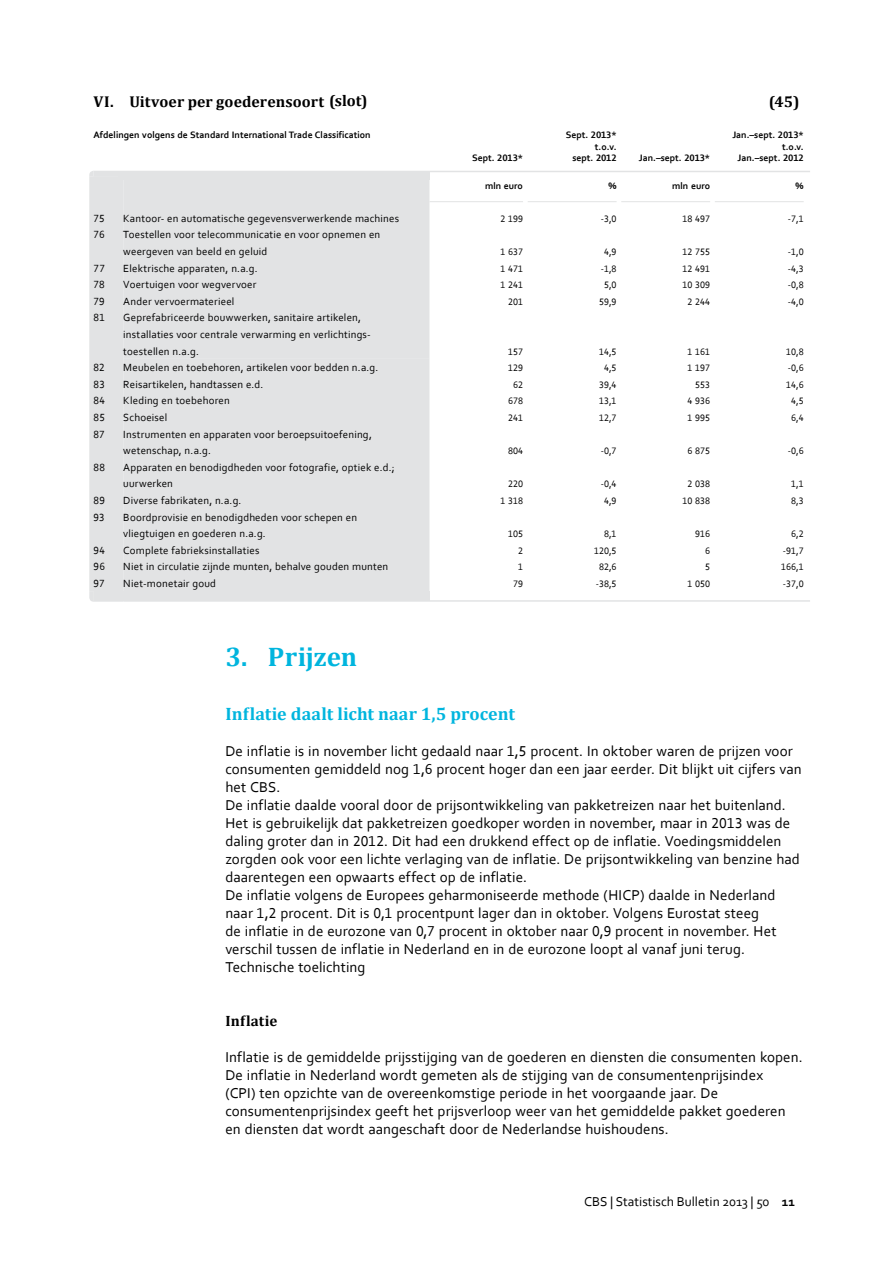
<style>
.page{position:relative;width:893px;height:1263px;background:#fff}
.page>*{position:absolute;margin:0;border:0;box-sizing:border-box;transform-origin:0 0}
.t1{font:700 27px "Cambria";color:#00b5de}
.t2{font:700 18px "Cambria";letter-spacing:.005em;color:#00b5de}
.t3{font:700 15.75px "Cambria";letter-spacing:.005em;color:#000}
.t4{font:15px/18px "Corbel";letter-spacing:.005em;color:#000}
.t5{font:700 15px "Cambria";letter-spacing:.015em;color:#000}
.t6{font:13.5px "Corbel";color:#000}
.t7{font:10.8px/16.6px "Corbel";letter-spacing:.015em;color:#000}
.t8{font:9.75px "Corbel";color:#000}
.t9{font:700 9.75px/11.7px "Corbel";color:#000;text-align:right}
.s1{font-weight:700}
</style>
<div class="page">
<div style="left:123px;top:180px;width:306px;height:179px;background:#e2e3e4"></div>
<div style="left:123px;top:359px;width:306px;height:232px;background:#e2e3e4"></div>
<hr style="left:123px;top:171px;width:687px;height:1px;background:#e2e3e4">
<hr style="left:429px;top:201px;width:94px;height:1px;background:#e2e3e4">
<hr style="left:528px;top:201px;width:89px;height:1px;background:#e2e3e4">
<hr style="left:621px;top:201px;width:89px;height:1px;background:#e2e3e4">
<hr style="left:715px;top:201px;width:89px;height:1px;background:#e2e3e4">
<div style="left:89px;top:171px;width:34px;height:431px;background:#e2e3e4"></div>
<hr style="left:123px;top:600px;width:687px;height:2px;background:#e2e3e4">
<div style="left:118px;top:591px;width:312px;height:9px;background:#e2e3e4"></div>
<div style="left:118px;top:172px;width:312px;height:8px;background:#e2e3e4"></div>
<p class="t3" style="left:94px;top:90px;width:276px">VI. Uitvoer per goederensoort (slot)</p>
<p class="t3" style="left:769px;top:90px;width:32px">(45)</p>
<p class="t9" style="left:94px;top:129px;width:279px">Afdelingen volgens de Standard International Trade Classification</p>
<p class="t9" style="left:472px;top:152px;width:52px">Sept. 2013*</p>
<p class="t9" style="left:566px;top:129px;width:52px">Sept. 2013* t.o.v.<br>sept. 2012</p>
<p class="t9" style="left:732px;top:129px;width:73px">Jan.–sept. 2013* t.o.v.<br>Jan.–sept. 2012</p>
<p class="t9" style="left:639px;top:152px;width:73px">Jan.–sept. 2013*</p>
<p class="t9" style="left:485px;top:179px;width:39px">mln euro</p>
<p class="t9" style="left:608px;top:179px;width:10px">%</p>
<p class="t9" style="left:672px;top:179px;width:39px">mln euro</p>
<p class="t9" style="left:796px;top:179px;width:10px">%</p>
<p class="t7" style="left:94px;top:210px;width:13px">75</p>
<p class="t7" style="left:123px;top:210px;width:277px">Kantoor- en automatische gegevensverwerkende machines</p>
<p class="t8" style="left:500px;top:213px;width:24px">2 199</p>
<p class="t8" style="left:601px;top:213px;width:17px">-3,0</p>
<p class="t8" style="left:683px;top:213px;width:29px">18 497</p>
<p class="t8" style="left:788px;top:213px;width:17px">-7,1</p>
<p class="t7" style="left:94px;top:226px;width:13px">76</p>
<p class="t7" style="left:123px;top:226px;width:258px">Toestellen voor telecommunicatie en voor opnemen en weergeven van beeld en geluid</p>
<p class="t8" style="left:500px;top:246px;width:24px">1 637</p>
<p class="t8" style="left:604px;top:246px;width:14px">4,9</p>
<p class="t8" style="left:683px;top:246px;width:29px">12 755</p>
<p class="t8" style="left:788px;top:246px;width:17px">-1,0</p>
<p class="t7" style="left:94px;top:259px;width:13px">77</p>
<p class="t7" style="left:123px;top:259px;width:136px">Elektrische apparaten, n.a.g.</p>
<p class="t8" style="left:500px;top:262px;width:24px">1 471</p>
<p class="t8" style="left:601px;top:262px;width:17px">-1,8</p>
<p class="t8" style="left:683px;top:262px;width:29px">12 491</p>
<p class="t8" style="left:788px;top:262px;width:17px">-4,3</p>
<p class="t7" style="left:94px;top:276px;width:13px">78</p>
<p class="t7" style="left:123px;top:276px;width:135px">Voertuigen voor wegvervoer</p>
<p class="t8" style="left:500px;top:279px;width:24px">1 241</p>
<p class="t8" style="left:604px;top:279px;width:14px">5,0</p>
<p class="t8" style="left:683px;top:279px;width:29px">10 309</p>
<p class="t8" style="left:788px;top:279px;width:17px">-0,8</p>
<p class="t7" style="left:94px;top:293px;width:13px">79</p>
<p class="t7" style="left:123px;top:293px;width:113px">Ander vervoermaterieel</p>
<p class="t8" style="left:508px;top:295px;width:17px">201</p>
<p class="t8" style="left:599px;top:295px;width:19px">59,9</p>
<p class="t8" style="left:688px;top:295px;width:24px">2 244</p>
<p class="t8" style="left:788px;top:295px;width:17px">-4,0</p>
<p class="t7" style="left:94px;top:309px;width:13px">81</p>
<p class="t7" style="left:123px;top:309px;width:249px">Geprefabriceerde bouwwerken, sanitaire artikelen, installaties voor centrale verwarming en verlichtings&shy;toestellen n.a.g.</p>
<p class="t8" style="left:508px;top:345px;width:17px">157</p>
<p class="t8" style="left:599px;top:345px;width:19px">14,5</p>
<p class="t8" style="left:688px;top:345px;width:24px">1 161</p>
<p class="t8" style="left:786px;top:345px;width:19px">10,8</p>
<p class="t7" style="left:94px;top:359px;width:13px">82</p>
<p class="t7" style="left:123px;top:359px;width:257px">Meubelen en toebehoren, artikelen voor bedden n.a.g.</p>
<p class="t8" style="left:508px;top:362px;width:17px">129</p>
<p class="t8" style="left:604px;top:362px;width:14px">4,5</p>
<p class="t8" style="left:688px;top:362px;width:24px">1 197</p>
<p class="t8" style="left:788px;top:362px;width:17px">-0,6</p>
<p class="t7" style="left:94px;top:376px;width:13px">83</p>
<p class="t7" style="left:123px;top:376px;width:142px">Reisartikelen, handtassen e.d.</p>
<p class="t8" style="left:513px;top:378px;width:12px">62</p>
<p class="t8" style="left:599px;top:378px;width:19px">39,4</p>
<p class="t8" style="left:695px;top:378px;width:17px">553</p>
<p class="t8" style="left:786px;top:378px;width:19px">14,6</p>
<p class="t7" style="left:94px;top:392px;width:13px">84</p>
<p class="t7" style="left:123px;top:392px;width:108px">Kleding en toebehoren</p>
<p class="t8" style="left:508px;top:395px;width:17px">678</p>
<p class="t8" style="left:599px;top:395px;width:19px">13,1</p>
<p class="t8" style="left:688px;top:395px;width:24px">4 936</p>
<p class="t8" style="left:791px;top:395px;width:14px">4,5</p>
<p class="t7" style="left:94px;top:409px;width:13px">85</p>
<p class="t7" style="left:123px;top:409px;width:46px">Schoeisel</p>
<p class="t8" style="left:508px;top:412px;width:17px">241</p>
<p class="t8" style="left:599px;top:412px;width:19px">12,7</p>
<p class="t8" style="left:688px;top:412px;width:24px">1 995</p>
<p class="t8" style="left:791px;top:412px;width:14px">6,4</p>
<p class="t7" style="left:94px;top:425px;width:13px">87</p>
<p class="t7" style="left:123px;top:425px;width:250px">Instrumenten en apparaten voor beroepsuitoefening, wetenschap, n.a.g.</p>
<p class="t8" style="left:508px;top:445px;width:17px">804</p>
<p class="t8" style="left:601px;top:445px;width:17px">-0,7</p>
<p class="t8" style="left:688px;top:445px;width:24px">6 875</p>
<p class="t8" style="left:788px;top:445px;width:17px">-0,6</p>
<p class="t7" style="left:94px;top:459px;width:13px">88</p>
<p class="t7" style="left:123px;top:459px;width:273px">Apparaten en benodigdheden voor fotografie, optiek e.d.; uurwerken</p>
<p class="t8" style="left:508px;top:478px;width:17px">220</p>
<p class="t8" style="left:601px;top:478px;width:17px">-0,4</p>
<p class="t8" style="left:688px;top:478px;width:24px">2 038</p>
<p class="t8" style="left:791px;top:478px;width:14px">1,1</p>
<p class="t7" style="left:94px;top:492px;width:13px">89</p>
<p class="t7" style="left:123px;top:492px;width:120px">Diverse fabrikaten, n.a.g.</p>
<p class="t8" style="left:500px;top:495px;width:24px">1 318</p>
<p class="t8" style="left:604px;top:495px;width:14px">4,9</p>
<p class="t8" style="left:683px;top:495px;width:29px">10 838</p>
<p class="t8" style="left:791px;top:495px;width:14px">8,3</p>
<p class="t7" style="left:94px;top:508px;width:13px">93</p>
<p class="t7" style="left:123px;top:508px;width:235px">Boordprovisie en benodigdheden voor schepen en vliegtuigen en goederen n.a.g.</p>
<p class="t8" style="left:508px;top:528px;width:17px">105</p>
<p class="t8" style="left:604px;top:528px;width:14px">8,1</p>
<p class="t8" style="left:695px;top:528px;width:17px">916</p>
<p class="t8" style="left:791px;top:528px;width:14px">6,2</p>
<p class="t7" style="left:94px;top:541px;width:13px">94</p>
<p class="t7" style="left:123px;top:541px;width:138px">Complete fabrieksinstallaties</p>
<p class="t8" style="left:518px;top:544px;width:7px">2</p>
<p class="t8" style="left:594px;top:544px;width:24px">120,5</p>
<p class="t8" style="left:705px;top:544px;width:7px">6</p>
<p class="t8" style="left:783px;top:544px;width:22px">-91,7</p>
<p class="t7" style="left:94px;top:558px;width:13px">96</p>
<p class="t7" style="left:123px;top:558px;width:267px">Niet in circulatie zijnde munten, behalve gouden munten</p>
<p class="t8" style="left:518px;top:561px;width:7px">1</p>
<p class="t8" style="left:599px;top:561px;width:19px">82,6</p>
<p class="t8" style="left:705px;top:561px;width:7px">5</p>
<p class="t8" style="left:781px;top:561px;width:24px">166,1</p>
<p class="t7" style="left:94px;top:575px;width:13px">97</p>
<p class="t7" style="left:123px;top:575px;width:94px">Niet-monetair goud</p>
<p class="t8" style="left:513px;top:578px;width:12px">79</p>
<p class="t8" style="left:596px;top:578px;width:22px">-38,5</p>
<p class="t8" style="left:688px;top:578px;width:24px">1 050</p>
<p class="t8" style="left:783px;top:578px;width:22px">-37,0</p>
<h1 class="t1" style="left:225px;top:638px;width:133px">3. Prijzen</h1>
<p class="t2" style="left:225px;top:701px;width:291px">Inflatie daalt licht naar 1,5 procent</p>
<p class="t4" style="left:225px;top:742px;width:578px">De inflatie is in november licht gedaald naar 1,5 procent. In oktober waren de prijzen voor consumenten gemiddeld nog 1,6 procent hoger dan een jaar eerder. Dit blijkt uit cijfers van het CBS.<br>De inflatie daalde vooral door de prijsontwikkeling van pakketreizen naar het buitenland.<br>Het is gebruikelijk dat pakketreizen goedkoper worden in november, maar in 2013 was de daling groter dan in 2012. Dit had een drukkend effect op de inflatie. Voedingsmiddelen zorgden ook voor een lichte verlaging van de inflatie. De prijsontwikkeling van benzine had daarentegen een opwaarts effect op de inflatie.<br>De inflatie volgens de Europees geharmoniseerde methode (HICP) daalde in Nederland naar 1,2 procent. Dit is 0,1 procentpunt lager dan in oktober. Volgens Eurostat steeg<br>de inflatie in de eurozone van 0,7 procent in oktober naar 0,9 procent in november. Het verschil tussen de inflatie in Nederland en in de eurozone loopt al vanaf juni terug.<br>Technische toelichting</p>
<p class="t5" style="left:225px;top:1010px;width:54px">Inflatie</p>
<p class="t4" style="left:225px;top:1048px;width:579px">Inflatie is de gemiddelde prijsstijging van de goederen en diensten die consumenten kopen.<br>De inflatie in Nederland wordt gemeten als de stijging van de consumentenprijsindex<br>(CPI) ten opzichte van de overeenkomstige periode in het voorgaande jaar. De consumentenprijsindex geeft het prijsverloop weer van het gemiddelde pakket goederen en diensten dat wordt aangeschaft door de Nederlandse huishoudens.</p>
<p class="t6" style="left:584px;top:1193px;width:212px">CBS | Statistisch Bulletin 2013 | 50 <span class="s1">11</span></p>
</div>
